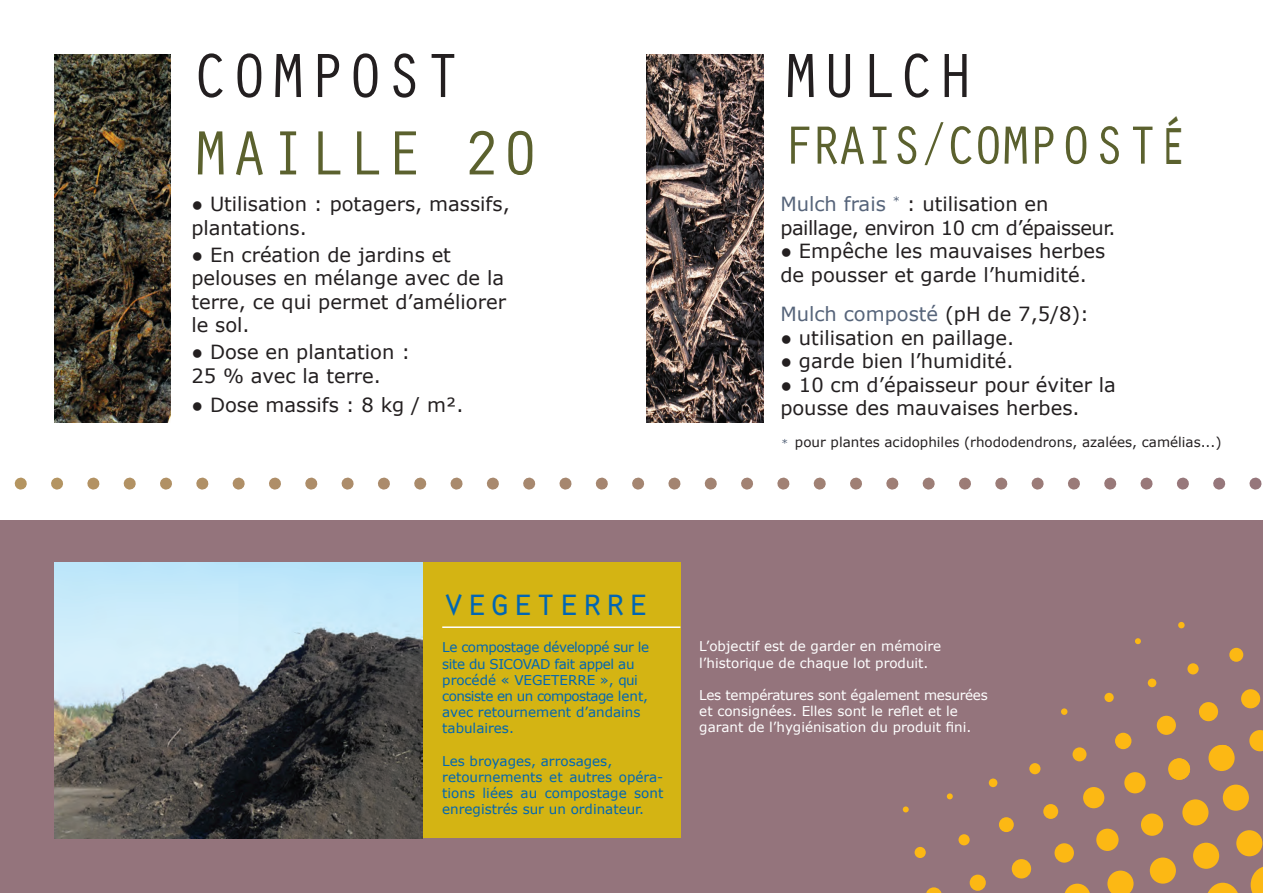
<style>
.page{position:relative;width:1263px;height:893px;background:#fff}
.page>*{position:absolute;margin:0;border:0;box-sizing:border-box;transform-origin:0 0}
.t1{font:64.5px "Orator Std";color:#231f20}
.t2{font:64.5px "Orator Std";color:#5b612e}
.t3{font:55.5px "Orator Std";letter-spacing:-.11em;color:#5b612e}
.t4{font:39px "Orator Std";letter-spacing:-.01em;color:#0166b3}
.t5{font:19.5px/23.4px "MS Reference Sans Serif";color:#231f20}
.t6{font:19.5px/23.4px "MS Reference Sans Serif";letter-spacing:-.025em;color:#231f20}
.t7{font:19.5px "MS Reference Sans Serif";color:#56647a}
.t8{font:13.5px/16.2px "MS Reference Sans Serif";color:#fff}
.t9{font:13.5px/16.2px "MS Reference Sans Serif";letter-spacing:-.03em;color:#0166b3}
.t10{font:13.5px/16.2px "MS Reference Sans Serif";color:#0166b3}
.t11{font:13.5px "MS Reference Sans Serif";color:#231f20}
.s1{font-size:68.85px}
.s2{color:#56647a}
.s3{color:#231f20}
.s4{font-size:10.5px;color:#56647a}
</style>
<div class="page">
<div style="left:0;top:521px;width:1263px;height:372px;background:#94747c"></div>
<img style="left:54px;top:54px;width:117px;height:369px">
<img style="left:647px;top:55px;width:116px;height:367px">
<div style="left:325px;top:562px;width:355px;height:276px;background:#d4b413"></div>
<img style="left:54px;top:562px;width:369px;height:276px">
<svg style="left:14px;top:478px;width:1241px;height:12px"></svg>
<hr style="left:442px;top:626px;width:238px;height:2px;background:#fff">
<div style="left:1083px;top:787px;width:21px;height:21px;background:#fcb814;border-radius:50%"></div>
<div style="left:1043px;top:804px;width:15px;height:15px;background:#fcb814;border-radius:50%"></div>
<div style="left:999px;top:817px;width:15px;height:15px;background:#fcb814;border-radius:50%"></div>
<div style="left:958px;top:834px;width:12px;height:11px;background:#fcb814;border-radius:50%"></div>
<div style="left:914px;top:847px;width:12px;height:11px;background:#fcb814;border-radius:50%"></div>
<svg style="left:926px;top:887px;width:16px;height:6px"></svg>
<div style="left:970px;top:875px;width:16px;height:16px;background:#fcb814;border-radius:50%"></div>
<div style="left:1012px;top:859px;width:19px;height:19px;background:#fcb814;border-radius:50%"></div>
<div style="left:1054px;top:843px;width:20px;height:20px;background:#fcb814;border-radius:50%"></div>
<div style="left:1096px;top:829px;width:22px;height:22px;background:#fcb814;border-radius:50%"></div>
<div style="left:1141px;top:813px;width:22px;height:23px;background:#fcb814;border-radius:50%"></div>
<div style="left:1182px;top:799px;width:26px;height:26px;background:#fcb814;border-radius:50%"></div>
<div style="left:1208px;top:745px;width:26px;height:26px;background:#fcb814;border-radius:50%"></div>
<div style="left:1223px;top:785px;width:26px;height:26px;background:#fcb814;border-radius:50%"></div>
<div style="left:1236px;top:830px;width:26px;height:26px;background:#fcb814;border-radius:50%"></div>
<div style="left:1193px;top:843px;width:26px;height:26px;background:#fcb814;border-radius:50%"></div>
<div style="left:1150px;top:857px;width:26px;height:27px;background:#fcb814;border-radius:50%"></div>
<svg style="left:1107px;top:871px;width:26px;height:22px"></svg>
<svg style="left:1065px;top:884px;width:25px;height:9px"></svg>
<svg style="left:1208px;top:883px;width:30px;height:10px"></svg>
<svg style="left:1251px;top:867px;width:12px;height:26px"></svg>
<div style="left:1124px;top:772px;width:21px;height:21px;background:#fcb814;border-radius:50%"></div>
<svg style="left:1168px;top:758px;width:21px;height:22px"></svg>
<div style="left:1212px;top:745px;width:21px;height:21px;background:#fcb814;border-radius:50%"></div>
<div style="left:1169px;top:758px;width:21px;height:22px;background:#fcb814;border-radius:50%"></div>
<div style="left:1241px;top:689px;width:19px;height:19px;background:#fcb814;border-radius:50%"></div>
<div style="left:1199px;top:702px;width:19px;height:19px;background:#fcb814;border-radius:50%"></div>
<div style="left:1157px;top:716px;width:19px;height:19px;background:#fcb814;border-radius:50%"></div>
<div style="left:1115px;top:733px;width:16px;height:16px;background:#fcb814;border-radius:50%"></div>
<div style="left:1072px;top:747px;width:14px;height:14px;background:#fcb814;border-radius:50%"></div>
<div style="left:1229px;top:648px;width:14px;height:14px;background:#fcb814;border-radius:50%"></div>
<div style="left:1029px;top:763px;width:11px;height:11px;background:#fcb814;border-radius:50%"></div>
<div style="left:1187px;top:663px;width:12px;height:11px;background:#fcb814;border-radius:50%"></div>
<div style="left:989px;top:778px;width:8px;height:9px;background:#fcb814;border-radius:50%"></div>
<div style="left:1148px;top:679px;width:8px;height:8px;background:#fcb814;border-radius:50%"></div>
<svg style="left:947px;top:793px;width:6px;height:6px"></svg>
<div style="left:1104px;top:693px;width:10px;height:9px;background:#fcb814;border-radius:50%"></div>
<div style="left:1061px;top:708px;width:6px;height:7px;background:#fcb814;border-radius:50%"></div>
<svg style="left:1178px;top:622px;width:6px;height:6px"></svg>
<svg style="left:903px;top:806px;width:6px;height:6px"></svg>
<svg style="left:1135px;top:638px;width:6px;height:6px"></svg>
<svg style="left:1249px;top:730px;width:14px;height:21px"></svg>
<h1 class="t1" style="left:191px;top:30px;width:272px">COMPOST</h1>
<h1 class="t2" style="left:191px;top:107px;width:350px">MAILLE 20</h1>
<p class="t5" style="left:191px;top:192px;width:320px">● Utilisation : potagers, massifs, plantations.</p>
<p class="t5" style="left:191px;top:242px;width:316px">● En création de jardins et pelouses en mélange avec de la terre, ce qui permet d’améliorer le sol.</p>
<p class="t5" style="left:191px;top:340px;width:220px">● Dose en plantation :<br>25 % avec la terre.</p>
<p class="t5" style="left:191px;top:393px;width:274px">● Dose massifs : 8 kg / m².</p>
<h1 class="t1" style="left:781px;top:30px;width:195px">MULCH</h1>
<h2 class="t3" style="left:781px;top:106px;width:406px">FRAIS/COMPOST<span class="s1">é</span></h2>
<p class="t6" style="left:780px;top:192px;width:337px"><span class="s2">Mulch frais</span> <sup>*</sup> : utilisation en paillage, environ 10 cm d’épaisseur.</p>
<p class="t5" style="left:780px;top:239px;width:326px">● Empêche les mauvaises herbes de pousser et garde l’humidité.</p>
<p class="t7" style="left:780px;top:302px;width:310px">Mulch composté <span class="s3">(pH de 7,5/8):</span></p>
<p class="t5" style="left:780px;top:325px;width:235px">● utilisation en paillage.</p>
<p class="t5" style="left:780px;top:349px;width:235px">● garde bien l’humidité.</p>
<p class="t5" style="left:780px;top:372px;width:337px">● 10 cm d’épaisseur pour éviter la pousse des mauvaises herbes.</p>
<p class="t11" style="left:781px;top:434px;width:442px"><span class="s4">*</span> pour plantes acidophiles (rhododendrons, azalées, camélias...)</p>
<h3 class="t4" style="left:442px;top:574px;width:209px">vegeterre</h3>
<p class="t9" style="left:442px;top:639px;width:208px">Le compostage développé sur le site du SICOVAD fait appel au procédé « VEGETERRE », qui consiste en un compostage lent, avec retournement d’andains tabulaires.</p>
<p class="t10" style="left:442px;top:752px;width:223px">Les broyages, arrosages, retournements et autres opéra&shy;tions liées au compostage sont enregistrés sur un ordinateur.</p>
<p class="t8" style="left:699px;top:638px;width:243px">L’objectif est de garder en mémoire l’historique de chaque lot produit.</p>
<p class="t8" style="left:699px;top:686px;width:290px">Les températures sont également mesurées et consignées. Elles sont le reflet et le garant de l’hygiénisation du produit fini.</p>
</div>
